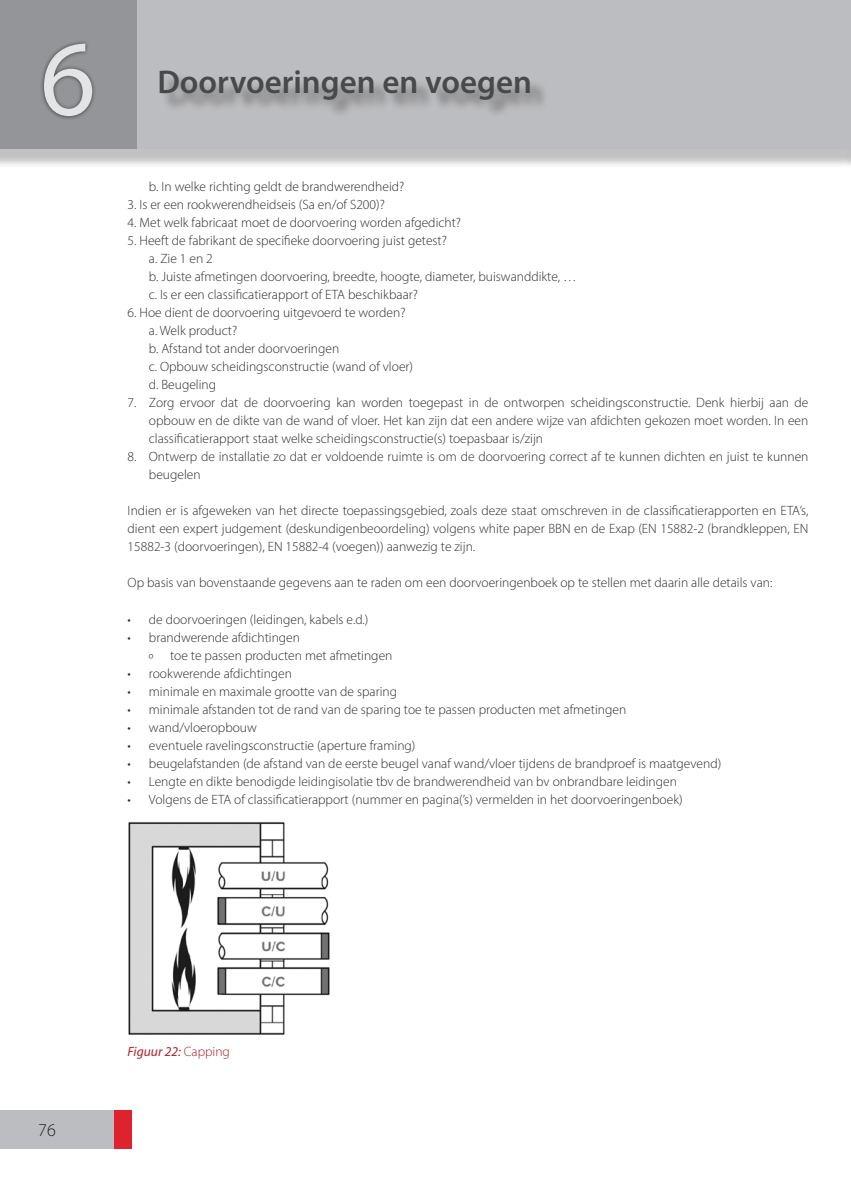
<style>
.page{position:relative;width:851px;height:1191px;background:#fff}
.page>*{position:absolute;margin:0;border:0;box-sizing:border-box;transform-origin:0 0}
.t1{font:108px "Myriad Pro";color:#fff}
.t2{font:600 33px "Myriad Pro";color:#464a4b}
.t3{font:300 18px "Myriad Pro";color:#231f20}
.t4{font:300 13.5px/18px "Myriad Pro";color:#282c2e}
.t5{font:italic 13.5px "Myriad Pro";color:#af1f28}
.s1{font-weight:300;font-style:normal}
</style>
<div class="page">
<hr style="left:850px;top:0;width:1px;height:149px;background:#bcbdc0">
<div style="left:0;top:0;width:850px;height:169px;background:#231f20;opacity:.15"></div>
<div style="left:0;top:0;width:850px;height:149px;background:#bcbdc0"></div>
<div style="left:0;top:1110px;width:132px;height:38px;background:#bcbdc0"></div>
<div style="left:115px;top:1110px;width:17px;height:38px;background:#de232f"></div>
<div style="left:0;top:0;width:136px;height:149px;background:#939598"></div>
<svg style="left:41px;top:41px;width:54px;height:78px"></svg>
<div style="left:162px;top:73px;width:386px;height:45px;background:#231f20;opacity:.45"></div>
<img style="left:128px;top:822px;width:202px;height:213px">
<h1 class="t1" style="left:40px;top:12px;width:57px">6</h1>
<h2 class="t2" style="left:157px;top:61px;width:376px">Doorvoeringen en voegen</h2>
<p class="t4" style="left:149px;top:178px;width:257px">b. In welke richting geldt de brandwerendheid?</p>
<p class="t4" style="left:128px;top:196px;width:259px">3. Is er een rookwerendheidseis (Sa en/of S200)?</p>
<p class="t4" style="left:128px;top:214px;width:335px">4. Met welk fabricaat moet de doorvoering worden afgedicht?</p>
<p class="t4" style="left:149px;top:232px;width:429px;text-indent:-21px">5. Heeft de fabrikant de specifieke doorvoering juist getest?<br>a. Zie 1 en 2<br>b. Juiste afmetingen doorvoering, breedte, hoogte, diameter, buiswanddikte, … c. Is er een classificatierapport of ETA beschikbaar?</p>
<p class="t4" style="left:149px;top:304px;width:266px;text-indent:-21px">6. Hoe dient de doorvoering uitgevoerd te worden? a. Welk product?<br>b. Afstand tot ander doorvoeringen<br>c. Opbouw scheidingsconstructie (wand of vloer) d. Beugeling</p>
<p class="t4" style="left:149px;top:394px;width:661px;text-align:justify;text-indent:-21px">7. Zorg ervoor dat de doorvoering kan worden toegepast in de ontworpen scheidingsconstructie. Denk hierbij aan de opbouw en de dikte van de wand of vloer. Het kan zijn dat een andere wijze van afdichten gekozen moet worden. In een classificatierapport staat welke scheidingsconstructie(s) toepasbaar is/zijn</p>
<p class="t4" style="left:149px;top:448px;width:661px;text-indent:-21px">8. Ontwerp de installatie zo dat er voldoende ruimte is om de doorvoering correct af te kunnen dichten en juist te kunnen beugelen</p>
<p class="t4" style="left:128px;top:502px;width:682px;text-align:justify">Indien er is afgeweken van het directe toepassingsgebied, zoals deze staat omschreven in de classificatierapporten en ETA’s, dient een expert judgement (deskundigenbeoordeling) volgens white paper BBN en de Exap (EN 15882-2 (brandkleppen, EN 15882-3 (doorvoeringen), EN 15882-4 (voegen)) aanwezig te zijn.</p>
<p class="t4" style="left:128px;top:574px;width:646px">Op basis van bovenstaande gegevens aan te raden om een doorvoeringenboek op te stellen met daarin alle details van:</p>
<p class="t4" style="left:128px;top:610px;width:242px">• de doorvoeringen (leidingen, kabels e.d.)</p>
<p class="t4" style="left:149px;top:628px;width:245px;text-indent:-21px">• brandwerende afdichtingen<br>o toe te passen producten met afmetingen</p>
<p class="t4" style="left:128px;top:664px;width:166px">• rookwerende afdichtingen</p>
<p class="t4" style="left:128px;top:682px;width:271px">• minimale en maximale grootte van de sparing</p>
<p class="t4" style="left:128px;top:700px;width:500px">• minimale afstanden tot de rand van de sparing toe te passen producten met afmetingen</p>
<p class="t4" style="left:128px;top:718px;width:131px">• wand/vloeropbouw</p>
<p class="t4" style="left:128px;top:736px;width:289px">• eventuele ravelingsconstructie (aperture framing)</p>
<p class="t4" style="left:128px;top:754px;width:595px">• beugelafstanden (de afstand van de eerste beugel vanaf wand/vloer tijdens de brandproef is maatgevend)</p>
<p class="t4" style="left:128px;top:772px;width:550px">• Lengte en dikte benodigde leidingisolatie tbv de brandwerendheid van bv onbrandbare leidingen</p>
<p class="t4" style="left:128px;top:790px;width:556px">• Volgens de ETA of classificatierapport (nummer en pagina(’s) vermelden in het doorvoeringenboek)</p>
<h3 class="t3" style="left:38px;top:1119px;width:19px">76</h3>
<p class="t5" style="left:128px;top:1042px;width:104px">Figuur 22: <span class="s1">Capping</span></p>
</div>
